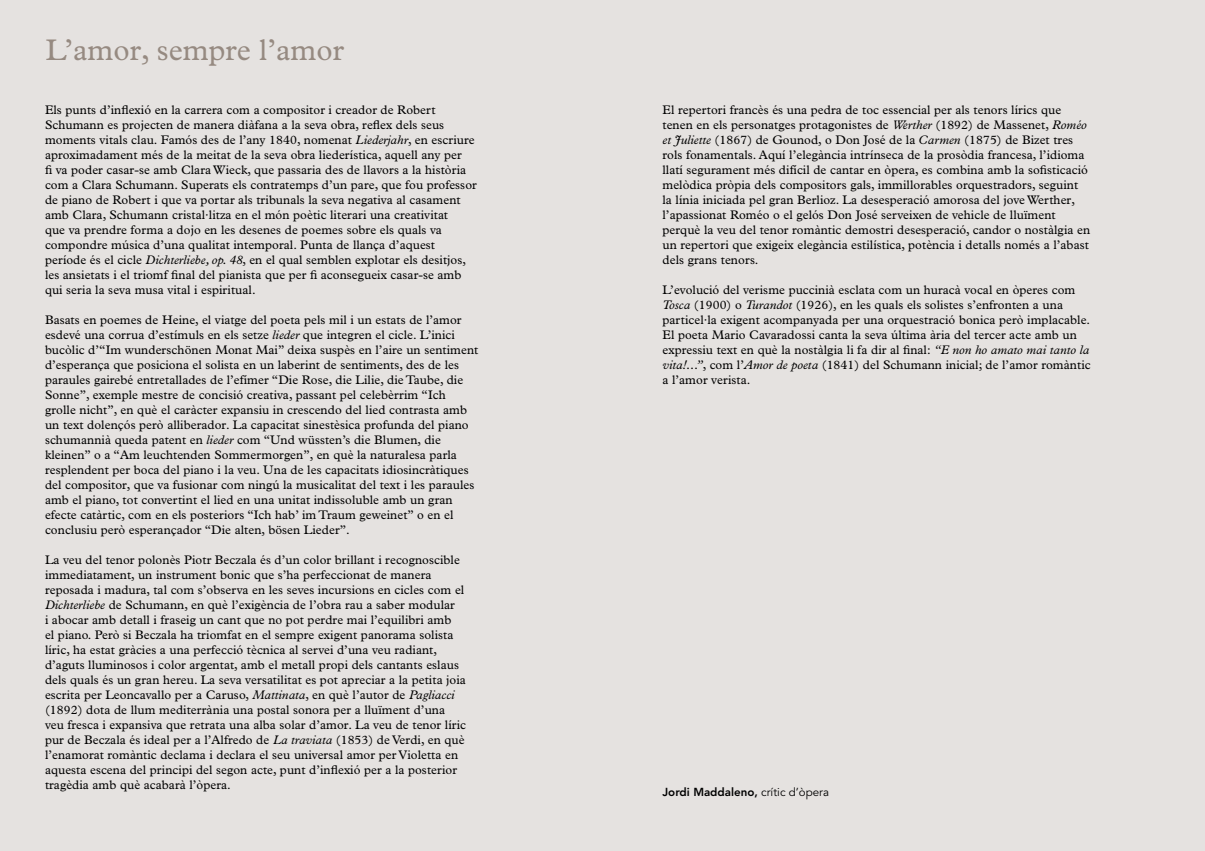
<style>
.page{position:relative;width:1205px;height:851px;background:#fff}
.page>*{position:absolute;margin:0;border:0;box-sizing:border-box;transform-origin:0 0}
.t1{font:30px "Plantin Std";color:#968a81}
.t2{font:12.5px/15px "Plantin Std";letter-spacing:.005em;color:#000}
.t3{font:800 11.5px "Avenir LT Std";color:#000}
.s1{font-style:italic}
.s2{font-weight:400}
</style>
<div class="page">
<div style="left:0;top:0;width:1205px;height:850px;background:#e5e2e0"></div>
<h1 class="t1" style="left:46px;top:33px;width:300px">L’amor, sempre l’amor</h1>
<p class="t2" style="left:45px;top:102px;width:433px">Els punts d’inflexió en la carrera com a compositor i creador de Robert Schumann es projecten de manera diàfana a la seva obra, reflex dels seus moments vitals clau. Famós des de l’any 1840, nomenat <span class="s1">Liederjahr</span>, en escriure aproximadament més de la meitat de la seva obra liederística, aquell any per<br>fi va poder casar-se amb Clara Wieck, que passaria des de llavors a la història com a Clara Schumann. Superats els contratemps d’un pare, que fou professor de piano de Robert i que va portar als tribunals la seva negativa al casament amb Clara, Schumann cristal·litza en el món poètic literari una creativitat<br>que va prendre forma a dojo en les desenes de poemes sobre els quals va compondre música d’una qualitat intemporal. Punta de llança d’aquest període és el cicle <span class="s1">Dichterliebe, op. 48</span>, en el qual semblen explotar els desitjos, les ansietats i el triomf final del pianista que per fi aconsegueix casar-se amb qui seria la seva musa vital i espiritual.</p>
<p class="t2" style="left:45px;top:312px;width:435px">Basats en poemes de Heine, el viatge del poeta pels mil i un estats de l’amor esdevé una corrua d’estímuls en els setze <span class="s1">lieder</span> que integren el cicle. L’inici bucòlic d’“Im wunderschönen Monat Mai” deixa suspès en l’aire un sentiment d’esperança que posiciona el solista en un laberint de sentiments, des de les paraules gairebé entretallades de l’efímer “Die Rose, die Lilie, die Taube, die Sonne”, exemple mestre de concisió creativa, passant pel celebèrrim “Ich grolle nicht”, en què el caràcter expansiu in crescendo del lied contrasta amb un text dolençós però alliberador. La capacitat sinestèsica profunda del piano schumannià queda patent en <span class="s1">lieder</span> com “Und wüssten’s die Blumen, die kleinen” o a “Am leuchtenden Sommermorgen”, en què la naturalesa parla resplendent per boca del piano i la veu. Una de les capacitats idiosincràtiques del compositor, que va fusionar com ningú la musicalitat del text i les paraules amb el piano, tot convertint el lied en una unitat indissoluble amb un gran efecte catàrtic, com en els posteriors “Ich hab’ im Traum geweinet” o en el conclusiu però esperançador “Die alten, bösen Lieder”.</p>
<p class="t2" style="left:45px;top:552px;width:423px">La veu del tenor polonès Piotr Beczala és d’un color brillant i recognoscible immediatament, un instrument bonic que s’ha perfeccionat de manera reposada i madura, tal com s’observa en les seves incursions en cicles com el <span class="s1">Dichterliebe</span> de Schumann, en què l’exigència de l’obra rau a saber modular<br>i abocar amb detall i fraseig un cant que no pot perdre mai l’equilibri amb<br>el piano. Però si Beczala ha triomfat en el sempre exigent panorama solista líric, ha estat gràcies a una perfecció tècnica al servei d’una veu radiant, d’aguts lluminosos i color argentat, amb el metall propi dels cantants eslaus dels quals és un gran hereu. La seva versatilitat es pot apreciar a la petita joia escrita per Leoncavallo per a Caruso, <span class="s1">Mattinata</span>, en què l’autor de <span class="s1">Pagliacci </span>(1892) dota de llum mediterrània una postal sonora per a lluïment d’una veu fresca i expansiva que retrata una alba solar d’amor. La veu de tenor líric pur de Beczala és ideal per a l’Alfredo de <span class="s1">La traviata</span> (1853) de Verdi, en què l’enamorat romàntic declama i declara el seu universal amor per Violetta en aquesta escena del principi del segon acte, punt d’inflexió per a la posterior tragèdia amb què acabarà l’òpera.</p>
<p class="t2" style="left:662px;top:102px;width:429px">El repertori francès és una pedra de toc essencial per als tenors lírics que tenen en els personatges protagonistes de <span class="s1">Werther</span> (1892) de Massenet, <span class="s1">Roméo et Juliette</span> (1867) de Gounod, o Don José de la <span class="s1">Carmen</span> (1875) de Bizet tres rols fonamentals. Aquí l’elegància intrínseca de la prosòdia francesa, l’idioma llatí segurament més difícil de cantar en òpera, es combina amb la sofisticació melòdica pròpia dels compositors gals, immillorables orquestradors, seguint la línia iniciada pel gran Berlioz. La desesperació amorosa del jove Werther, l’apassionat Roméo o el gelós Don José serveixen de vehicle de lluïment perquè la veu del tenor romàntic demostri desesperació, candor o nostàlgia en un repertori que exigeix elegància estilística, potència i detalls només a l’abast dels grans tenors.</p>
<p class="t2" style="left:662px;top:282px;width:430px">L’evolució del verisme puccinià esclata com un huracà vocal en òperes com <span class="s1">Tosca</span> (1900) o <span class="s1">Turandot</span> (1926), en les quals els solistes s’enfronten a una particel·la exigent acompanyada per una orquestració bonica però implacable.<br>El poeta Mario Cavaradossi canta la seva última ària del tercer acte amb un expressiu text en què la nostàlgia li fa dir al final: <span class="s1">“E non ho amato mai tanto la vita!...”</span>, com l’<span class="s1">Amor de poeta</span> (1841) del Schumann inicial; de l’amor romàntic a l’amor verista.</p>
<p class="t3" style="left:662px;top:784px;width:168px">Jordi Maddaleno, <span class="s2">crític d’òpera</span></p>
</div>
